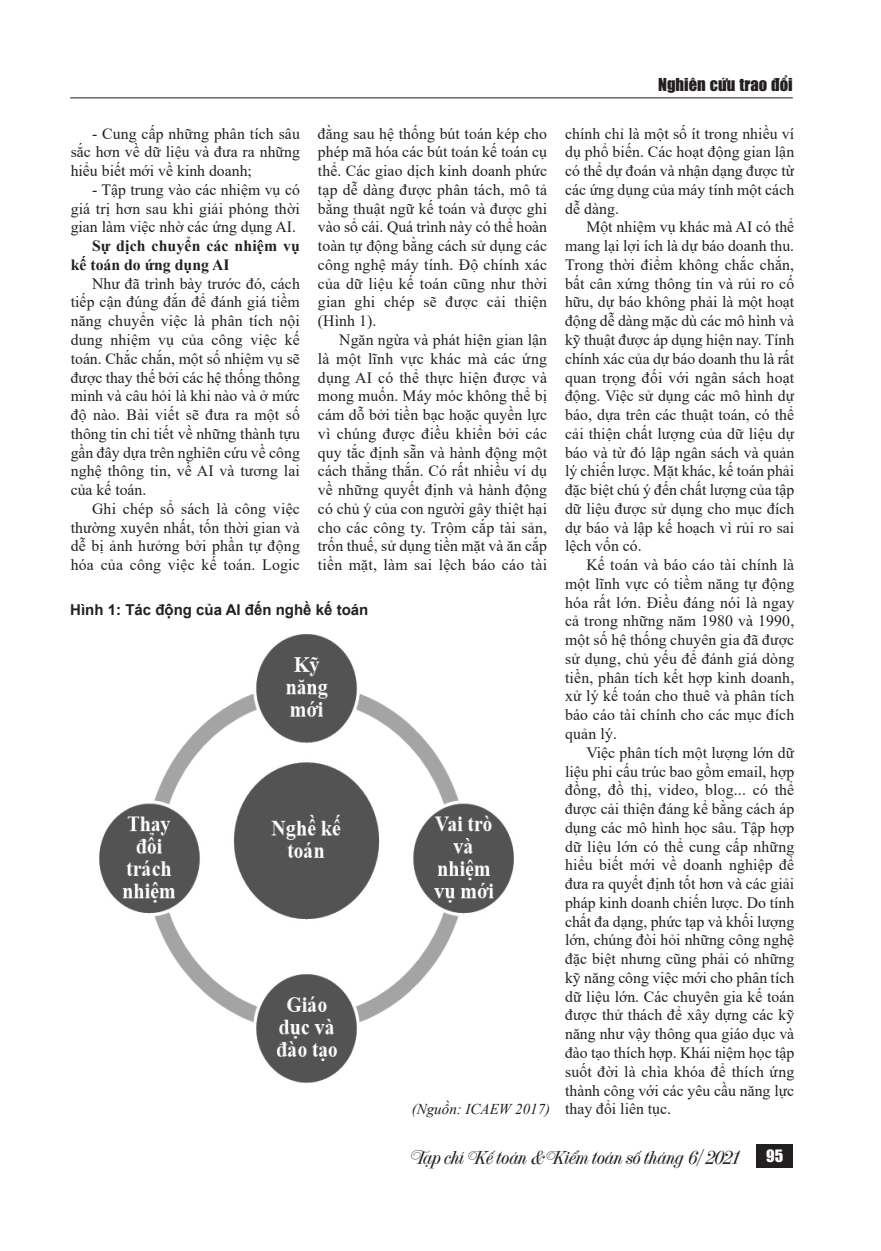
<style>
.page{position:relative;width:881px;height:1251px;background:#fff}
.page>*{position:absolute;margin:0;border:0;box-sizing:border-box;transform-origin:0 0}
.t1{font:19.5px "UTM French Vanilla";color:#231f20}
.t2{font:16.5px "UTM Impact";color:#231f20}
.t3{font:15.75px/18.8px "Times New Roman";letter-spacing:.005em;color:#231f20;text-align:justify}
.t4{font:700 15.75px/18.8px "Times New Roman";letter-spacing:.01em;color:#231f20}
.t5{font:15.75px "UTM Impact";color:#fff}
.t6{font:italic 15px "Times New Roman";color:#231f20}
.t7{font:700 15px "Arial";color:#231f20}
.s1{font-style:normal;font-size:15.75px}
</style>
<div class="page">
<hr style="left:70px;top:97px;width:722px;height:1px;background:#231f20">
<div style="left:756px;top:1144px;width:36px;height:23px;background:#231f20"></div>
<img style="left:99px;top:634px;width:416px;height:450px">
<p class="t2" style="left:657px;top:73px;width:136px">Nghiên cứu trao đổi</p>
<p class="t3" style="left:71px;top:124px;width:230px;text-indent:21px">- Cung cấp những phân tích sâu sắc hơn về dữ liệu và đưa ra những hiểu biết mới về kinh doanh;</p>
<p class="t3" style="left:71px;top:180px;width:230px;text-indent:21px">- Tập trung vào các nhiệm vụ có giá trị hơn sau khi giải phóng thời gian làm việc nhờ các ứng dụng AI.</p>
<p class="t4" style="left:71px;top:236px;width:230px;text-indent:21px">Sự dịch chuyển các nhiệm vụ kế toán do ứng dụng AI</p>
<p class="t3" style="left:71px;top:274px;width:230px;text-indent:21px">Như đã trình bày trước đó, cách tiếp cận đúng đắn để đánh giá tiềm năng chuyển việc là phân tích nội dung nhiệm vụ của công việc kế toán. Chắc chắn, một số nhiệm vụ sẽ được thay thế bởi các hệ thống thông minh và câu hỏi là khi nào và ở mức độ nào. Bài viết sẽ đưa ra một số thông tin chi tiết về những thành tựu gần đây dựa trên nghiên cứu về công nghệ thông tin, về AI và tương lai của kế toán.</p>
<p class="t3" style="left:71px;top:499px;width:230px;text-indent:21px">Ghi chép sổ sách là công việc thường xuyên nhất, tốn thời gian và dễ bị ảnh hưởng bởi phần tự động hóa của công việc kế toán. Logic</p>
<p class="t3" style="left:318px;top:124px;width:230px">đằng sau hệ thống bút toán kép cho phép mã hóa các bút toán kế toán cụ thể. Các giao dịch kinh doanh phức tạp dễ dàng được phân tách, mô tả bằng thuật ngữ kế toán và được ghi vào sổ cái. Quá trình này có thể hoàn toàn tự động bằng cách sử dụng các công nghệ máy tính. Độ chính xác của dữ liệu kế toán cũng như thời gian ghi chép sẽ được cải thiện (Hình 1).</p>
<p class="t3" style="left:318px;top:330px;width:230px;text-indent:21px">Ngăn ngừa và phát hiện gian lận là một lĩnh vực khác mà các ứng dụng AI có thể thực hiện được và mong muốn. Máy móc không thể bị cám dỗ bởi tiền bạc hoặc quyền lực vì chúng được điều khiển bởi các quy tắc định sẵn và hành động một cách thẳng thắn. Có rất nhiều ví dụ về những quyết định và hành động có chủ ý của con người gây thiệt hại cho các công ty. Trộm cắp tài sản, trốn thuế, sử dụng tiền mặt và ăn cắp tiền mặt, làm sai lệch báo cáo tài</p>
<p class="t3" style="left:565px;top:124px;width:230px">chính chỉ là một số ít trong nhiều ví dụ phổ biến. Các hoạt động gian lận có thể dự đoán và nhận dạng được từ các ứng dụng của máy tính một cách dễ dàng.</p>
<p class="t3" style="left:565px;top:218px;width:230px;text-indent:21px">Một nhiệm vụ khác mà AI có thể mang lại lợi ích là dự báo doanh thu.<br>Trong thời điểm không chắc chắn, bất cân xứng thông tin và rủi ro cố hữu, dự báo không phải là một hoạt động dễ dàng mặc dù các mô hình và kỹ thuật được áp dụng hiện nay. Tính chính xác của dự báo doanh thu là rất quan trọng đối với ngân sách hoạt động. Việc sử dụng các mô hình dự báo, dựa trên các thuật toán, có thể cải thiện chất lượng của dữ liệu dự báo và từ đó lập ngân sách và quản lý chiến lược. Mặt khác, kế toán phải đặc biệt chú ý đến chất lượng của tập dữ liệu được sử dụng cho mục đích dự báo và lập kế hoạch vì rủi ro sai lệch vốn có.</p>
<p class="t3" style="left:565px;top:555px;width:230px;text-indent:21px">Kế toán và báo cáo tài chính là một lĩnh vực có tiềm năng tự động hóa rất lớn. Điều đáng nói là ngay cả trong những năm 1980 và 1990, một số hệ thống chuyên gia đã được sử dụng, chủ yếu để đánh giá dòng tiền, phân tích kết hợp kinh doanh, xử lý kế toán cho thuê và phân tích báo cáo tài chính cho các mục đích quản lý.</p>
<p class="t3" style="left:565px;top:743px;width:230px;text-indent:21px">Việc phân tích một lượng lớn dữ liệu phi cấu trúc bao gồm email, hợp đồng, đồ thị, video, blog... có thể được cải thiện đáng kể bằng cách áp dụng các mô hình học sâu. Tập hợp dữ liệu lớn có thể cung cấp những hiểu biết mới về doanh nghiệp để đưa ra quyết định tốt hơn và các giải pháp kinh doanh chiến lược. Do tính chất đa dạng, phức tạp và khối lượng lớn, chúng đòi hỏi những công nghệ đặc biệt nhưng cũng phải có những kỹ năng công việc mới cho phân tích dữ liệu lớn. Các chuyên gia kế toán được thử thách để xây dựng các kỹ năng như vậy thông qua giáo dục và đào tạo thích hợp. Khái niệm học tập suốt đời là chìa khóa để thích ứng thành công với các yêu cầu năng lực</p>
<p class="t6" style="left:411px;top:1100px;width:261px">(Nguồn: ICAEW 2017) <span class="s1">thay đổi liên tục.</span></p>
<p class="t7" style="left:70px;top:601px;width:299px">Hình 1: Tác động của AI đến nghề kế toán</p>
<p class="t1" style="left:410px;top:1143px;width:329px">Tạp chí Kế toán &amp; Kiểm toán số tháng 6/2021</p>
<p class="t5" style="left:766px;top:1144px;width:18px">95</p>
</div>
